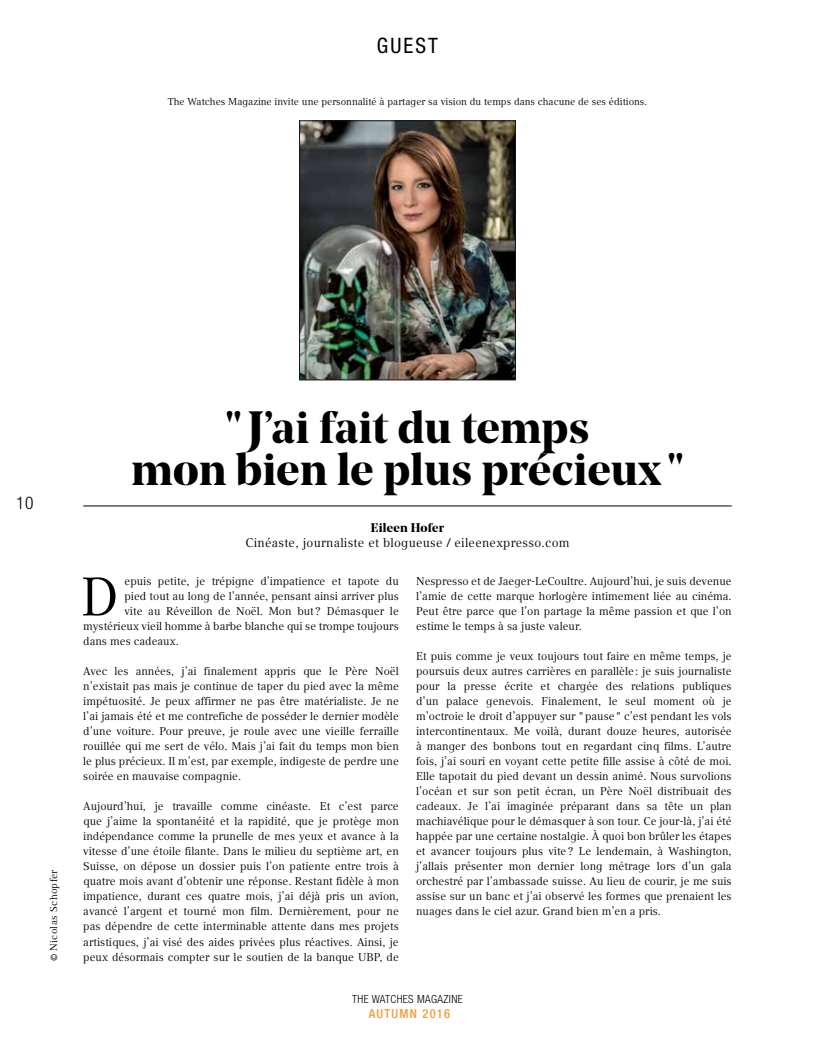
<style>
.page{position:relative;width:815px;height:1053px;background:#fff}
.page>*{position:absolute;margin:0;border:0;box-sizing:border-box;transform-origin:0 0}
.t1{font:53.75px "Compatil Text LT Pro";color:#000}
.t2{font:700 45px/41.2px "Noe Display";letter-spacing:.005em;color:#000;text-align:center}
.t3{font:condensed 21.25px "Helvetica Neue";letter-spacing:.1em;color:#000}
.t4{font:300 condensed 17.5px "Helvetica Neue";color:#000}
.t5{font:12.5px "Compatil Text LT Pro";letter-spacing:.02em;color:#000}
.t6{font:700 12.5px "Noe Display";letter-spacing:.01em;color:#000}
.t7{font:500 condensed 12.5px "Helvetica Neue";letter-spacing:.1em;color:#f59b3b}
.t8{font:11.25px/15px "Compatil Text LT Pro";color:#000;text-align:justify}
.t9{font:300 condensed 11.25px "Helvetica Neue";letter-spacing:.03em;color:#000}
.t10{font:10px "Compatil Text LT Pro";color:#000}
.t11{font:10px "Compatil Text LT Pro";letter-spacing:.03em;color:#000}
.s1{font-size:8.75px}
</style>
<div class="page">
<img style="left:301px;top:123px;width:213px;height:255px">
<div style="left:299px;top:121px;width:217px;height:259px;border:1px solid #181418"></div>
<hr style="left:83px;top:505px;width:649px;height:1px;background:#000">
<h3 class="t3" style="left:377px;top:33px;width:63px">GUEST</h3>
<p class="t10" style="left:168px;top:96px;width:481px">The Watches Magazine invite une personnalité à partager sa vision du temps dans chacune de ses éditions.</p>
<h3 class="t4" style="left:16px;top:493px;width:19px">10</h3>
<p class="t11" style="left:48px;top:960px;width:93px;rotate:-90deg"><span class="s1">©</span> Nicolas Schopfer</p>
<h2 class="t2" style="left:131px;top:406px;width:554px">"J’ai fait du temps<br>mon bien le plus précieux "</h2>
<p class="t6" style="left:371px;top:519px;width:75px">Eileen Hofer</p>
<p class="t5" style="left:245px;top:535px;width:325px">Cinéaste, journaliste et blogueuse / eileenexpresso.com</p>
<h1 class="t1" style="left:81px;top:565px;width:40px">D</h1>
<p class="t8" style="left:124px;top:574px;width:276px">epuis petite, je trépigne d’impatience et tapote du</p>
<p class="t8" style="left:124px;top:589px;width:276px">pied tout au long de l’année, pensant ainsi arriver plus</p>
<p class="t8" style="left:124px;top:604px;width:276px">vite au Réveillon de Noël. Mon but? Démasquer le</p>
<p class="t8" style="left:83px;top:619px;width:317px">mystérieux vieil homme à barbe blanche qui se trompe toujours</p>
<p class="t8" style="left:83px;top:634px;width:97px">dans mes cadeaux.</p>
<p class="t8" style="left:83px;top:664px;width:317px">Avec les années, j’ai finalement appris que le Père Noël n’existait pas mais je continue de taper du pied avec la même impétuosité. Je peux affirmer ne pas être matérialiste. Je ne l’ai jamais été et me contrefiche de posséder le dernier modèle d’une voiture. Pour preuve, je roule avec une vieille ferraille rouillée qui me sert de vélo. Mais j’ai fait du temps mon bien le plus précieux. Il m’est, par exemple, indigeste de perdre une soirée en mauvaise compagnie.</p>
<p class="t8" style="left:83px;top:799px;width:317px">Aujourd’hui, je travaille comme cinéaste. Et c’est parce que j’aime la spontanéité et la rapidité, que je protège mon indépendance comme la prunelle de mes yeux et avance à la vitesse d’une étoile filante. Dans le milieu du septième art, en Suisse, on dépose un dossier puis l’on patiente entre trois à quatre mois avant d’obtenir une réponse. Restant fidèle à mon impatience, durant ces quatre mois, j’ai déjà pris un avion, avancé l’argent et tourné mon film. Dernièrement, pour ne pas dépendre de cette interminable attente dans mes projets artistiques, j’ai visé des aides privées plus réactives. Ainsi, je peux désormais compter sur le soutien de la banque UBP, de</p>
<p class="t8" style="left:416px;top:574px;width:317px">Nespresso et de Jaeger-LeCoultre. Aujourd’hui, je suis devenue l’amie de cette marque horlogère intimement liée au cinéma.<br>Peut être parce que l’on partage la même passion et que l’on estime le temps à sa juste valeur.</p>
<p class="t8" style="left:416px;top:649px;width:317px">Et puis comme je veux toujours tout faire en même temps, je poursuis deux autres carrières en parallèle: je suis journaliste pour la presse écrite et chargée des relations publiques d’un palace genevois. Finalement, le seul moment où je m’octroie le droit d’appuyer sur "pause" c’est pendant les vols intercontinentaux. Me voilà, durant douze heures, autorisée à manger des bonbons tout en regardant cinq films. L’autre fois, j’ai souri en voyant cette petite fille assise à côté de moi.<br>Elle tapotait du pied devant un dessin animé. Nous survolions l’océan et sur son petit écran, un Père Noël distribuait des cadeaux. Je l’ai imaginée préparant dans sa tête un plan machiavélique pour le démasquer à son tour. Ce jour-là, j’ai été happée par une certaine nostalgie. À quoi bon brûler les étapes et avancer toujours plus vite? Le lendemain, à Washington, j’allais présenter mon dernier long métrage lors d’un gala orchestré par l’ambassade suisse. Au lieu de courir, je me suis assise sur un banc et j’ai observé les formes que prenaient les nuages dans le ciel azur. Grand bien m’en a pris.</p>
<p class="t9" style="left:352px;top:992px;width:112px">THE WATCHES MAGAZINE</p>
<p class="t7" style="left:369px;top:1006px;width:83px">AUTUMN 2016</p>
</div>
